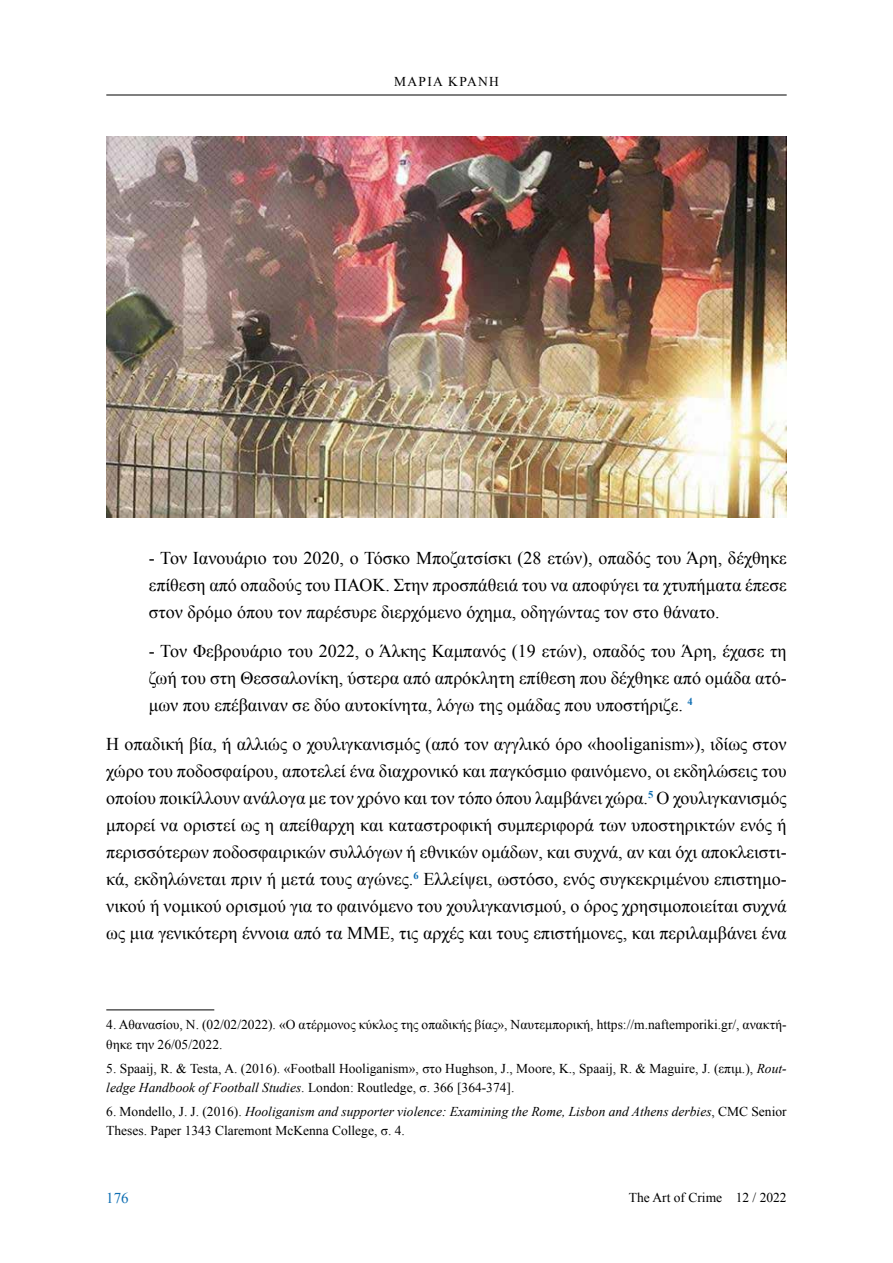
<style>
.page{position:relative;width:893px;height:1263px;background:#fff}
.page>*{position:absolute;margin:0;border:0;box-sizing:border-box;transform-origin:0 0}
.t1{font:18px/27px "Times New Roman";color:#000;text-align:justify}
.t2{font:15px "Times New Roman";color:#0e6eb2}
.t3{font:13.5px/19.5px "Times New Roman";color:#000}
.t4{font:13.5px "Times New Roman";letter-spacing:.1em;color:#000}
.s1{font-style:italic}
</style>
<div class="page">
<hr style="left:106px;top:95px;width:681px;height:1px;background:#000">
<hr style="left:106px;top:1010px;width:108px;height:1px;background:#000">
<img style="left:106px;top:136px;width:681px;height:381px">
<p class="t4" style="left:394px;top:73px;width:106px">ΜΑΡΊΑ ΚΡΆΝΗ</p>
<p class="t1" style="left:149px;top:544px;width:639px">- Τον Ιανουάριο του 2020, ο Τόσκο Μποζατσίσκι (28 ετών), οπαδός του Άρη, δέχθηκε επίθεση από οπαδούς του ΠΑΟΚ. Στην προσπάθειά του να αποφύγει τα χτυπήματα έπεσε στον δρόμο όπου τον παρέσυρε διερχόμενο όχημα, οδηγώντας τον στο θάνατο.</p>
<p class="t1" style="left:149px;top:637px;width:639px">- Τον Φεβρουάριο του 2022, ο Άλκης Καμπανός (19 ετών), οπαδός του Άρη, έχασε τη ζωή του στη Θεσσαλονίκη, ύστερα από απρόκλητη επίθεση που δέχθηκε από ομάδα ατό&shy;μων που επέβαιναν σε δύο αυτοκίνητα, λόγω της ομάδας που υποστήριζε. <sup>4</sup></p>
<p class="t1" style="left:106px;top:730px;width:682px">Η οπαδική βία, ή αλλιώς ο χουλιγκανισμός (από τον αγγλικό όρο «hooliganism»), ιδίως στον χώρο του ποδοσφαίρου, αποτελεί ένα διαχρονικό και παγκόσμιο φαινόμενο, οι εκδηλώσεις του οποίου ποικίλλουν ανάλογα με τον χρόνο και τον τόπο όπου λαμβάνει χώρα.<sup>5</sup> Ο χουλιγκανισμός μπορεί να οριστεί ως η απείθαρχη και καταστροφική συμπεριφορά των υποστηρικτών ενός ή περισσότερων ποδοσφαιρικών συλλόγων ή εθνικών ομάδων, και συχνά, αν και όχι αποκλειστι&shy;κά, εκδηλώνεται πριν ή μετά τους αγώνες.<sup>6</sup> Ελλείψει, ωστόσο, ενός συγκεκριμένου επιστημο&shy;νικού ή νομικού ορισμού για το φαινόμενο του χουλιγκανισμού, ο όρος χρησιμοποιείται συχνά ως μια γενικότερη έννοια από τα ΜΜΕ, τις αρχές και τους επιστήμονες, και περιλαμβάνει ένα</p>
<p class="t3" style="left:106px;top:1015px;width:682px">4. Αθανασίου, Ν. (02/02/2022). «Ο ατέρμονος κύκλος της οπαδικής βίας», Ναυτεμπορική, https://m.naftemporiki.gr/, ανακτή&shy;θηκε την 26/05/2022.</p>
<p class="t3" style="left:106px;top:1058px;width:682px">5. Spaaij, R. &amp; Testa, A. (2016). «Football Hooliganism», στο Hughson, J., Moore, K., Spaaij, R. &amp; Maguire, J. (επιμ.), <span class="s1">Rout&shy;ledge Handbook of Football Studies</span>. London: Routledge, σ. 366 [364-374].</p>
<p class="t3" style="left:106px;top:1101px;width:682px">6. Mondello, J. J. (2016). <span class="s1">Hooliganism and supporter violence: Examining the Rome, Lisbon and Athens derbies</span>, CMC Senior<br>Theses. Paper 1343 Claremont McKenna College, σ. 4.</p>
<p class="t2" style="left:106px;top:1188px;width:24px">176</p>
<p class="t3" style="left:629px;top:1188px;width:159px">The Art of Crime 12 / 2022</p>
</div>
